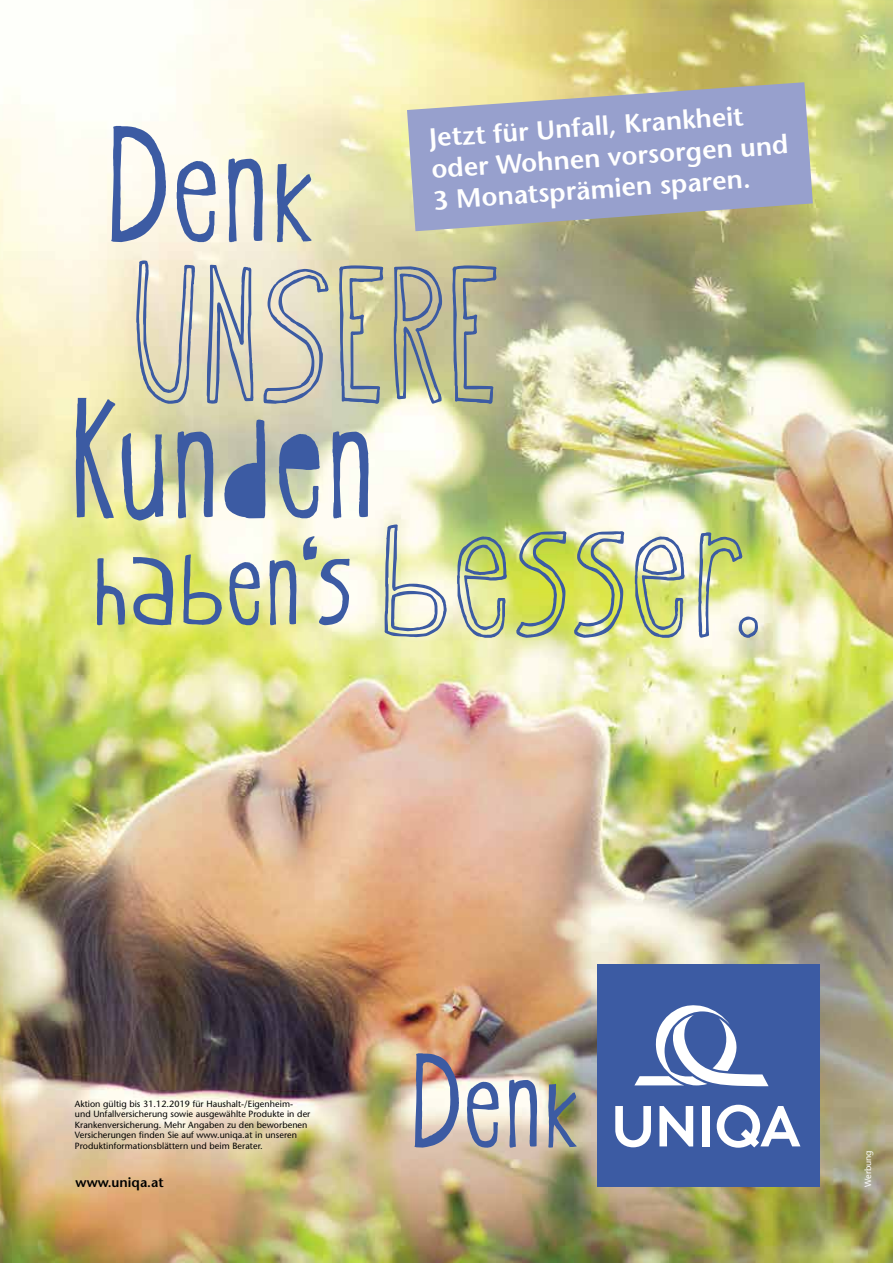
<style>
.page{position:relative;width:893px;height:1263px;background:#fff}
.page>*{position:absolute;margin:0;border:0;box-sizing:border-box;transform-origin:0 0}
.t1{font:190.5px "Oyster Stencil CEE";letter-spacing:.025em;color:#3c5ba3}
.t2{font:183.15px "Oyster CEE";color:#3c5ba3}
.t3{font:142.5px "Oyster CEE";letter-spacing:.02em;color:#3c5ba3}
.t4{font:600 26.4px/31.3px "Stone Sans";color:#fff}
.t5{font:600 13.5px "Stone Sans";color:#000}
.t6{font:9px/10.5px "Stone Sans";letter-spacing:.005em;color:#000}
.t7{font:9px "Stone Sans";color:#fff}
.s1{font-family:"Oyster Outline CEE";font-size:225.45px}
</style>
<div class="page">
<img style="left:0;top:0;width:893px;height:1263px">
<svg style="left:135px;top:260px;width:61px;height:144px;background:#cbc9bd"></svg>
<svg style="left:206px;top:147px;width:48px;height:257px;background:#d7d7cd"></svg>
<svg style="left:263px;top:224px;width:67px;height:180px;background:#d5d1c0"></svg>
<svg style="left:338px;top:265px;width:105px;height:140px;background:#b3b69d"></svg>
<svg style="left:451px;top:265px;width:49px;height:139px;background:#a9ac95"></svg>
<svg style="left:384px;top:524px;width:64px;height:126px;background:#d7dcc5"></svg>
<svg style="left:456px;top:536px;width:52px;height:102px;background:#b5c493"></svg>
<svg style="left:516px;top:530px;width:51px;height:109px;background:#b7c863"></svg>
<svg style="left:573px;top:530px;width:52px;height:109px;background:#c4cf83"></svg>
<svg style="left:634px;top:536px;width:52px;height:102px;background:#bfcaa4"></svg>
<svg style="left:698px;top:532px;width:61px;height:107px;background:#c8d3a0"></svg>
<svg style="left:407px;top:82px;width:406px;height:149px;background:#a1a7be"></svg>
<div style="left:597px;top:964px;width:223px;height:223px;background:#3c5ba3"></div>
<svg style="left:615px;top:1106px;width:36px;height:41px"></svg>
<svg style="left:659px;top:1106px;width:34px;height:40px"></svg>
<div style="left:702px;top:1106px;width:8px;height:40px;background:#fff"></div>
<svg style="left:717px;top:1105px;width:83px;height:43px"></svg>
<svg style="left:634px;top:1005px;width:135px;height:81px"></svg>
<svg style="left:415px;top:1053px;width:44px;height:94px;background:#a5a0b0"></svg>
<svg style="left:467px;top:1082px;width:32px;height:66px;background:#a4abc0"></svg>
<svg style="left:509px;top:1080px;width:28px;height:67px;background:#98a2bd"></svg>
<svg style="left:548px;top:1084px;width:29px;height:63px;background:#7d8986"></svg>
<h2 class="t2" style="left:108px;top:94px;width:209px">Denk</h2>
<h3 class="t4" style="left:428px;top:122px;width:359px;rotate:-4deg">Jetzt für Unfall, Krankheit oder Wohnen vorsorgen und<br>3 Monatsprämien sparen.</h3>
<h1 class="t1" style="left:72px;top:364px;width:303px">Kunden</h1>
<h3 class="t3" style="left:94px;top:510px;width:671px">haben‘s <span class="s1">besser.</span></h3>
<p class="t6" style="left:75px;top:1098px;width:237px">Aktion gültig bis 31.12.2019 für Haushalt-/Eigenheim&shy;und Unfallversicherung sowie ausgewählte Produkte in der Krankenversicherung. Mehr Angaben zu den beworbenen Versicherungen finden Sie auf www.uniqa.at in unseren Produktinformationsblättern und beim Berater.</p>
<h3 class="t5" style="left:76px;top:1174px;width:89px">www.uniqa.at</h3>
<p class="t7" style="left:863px;top:1187px;width:38px;rotate:-90deg">Werbung</p>
</div>
